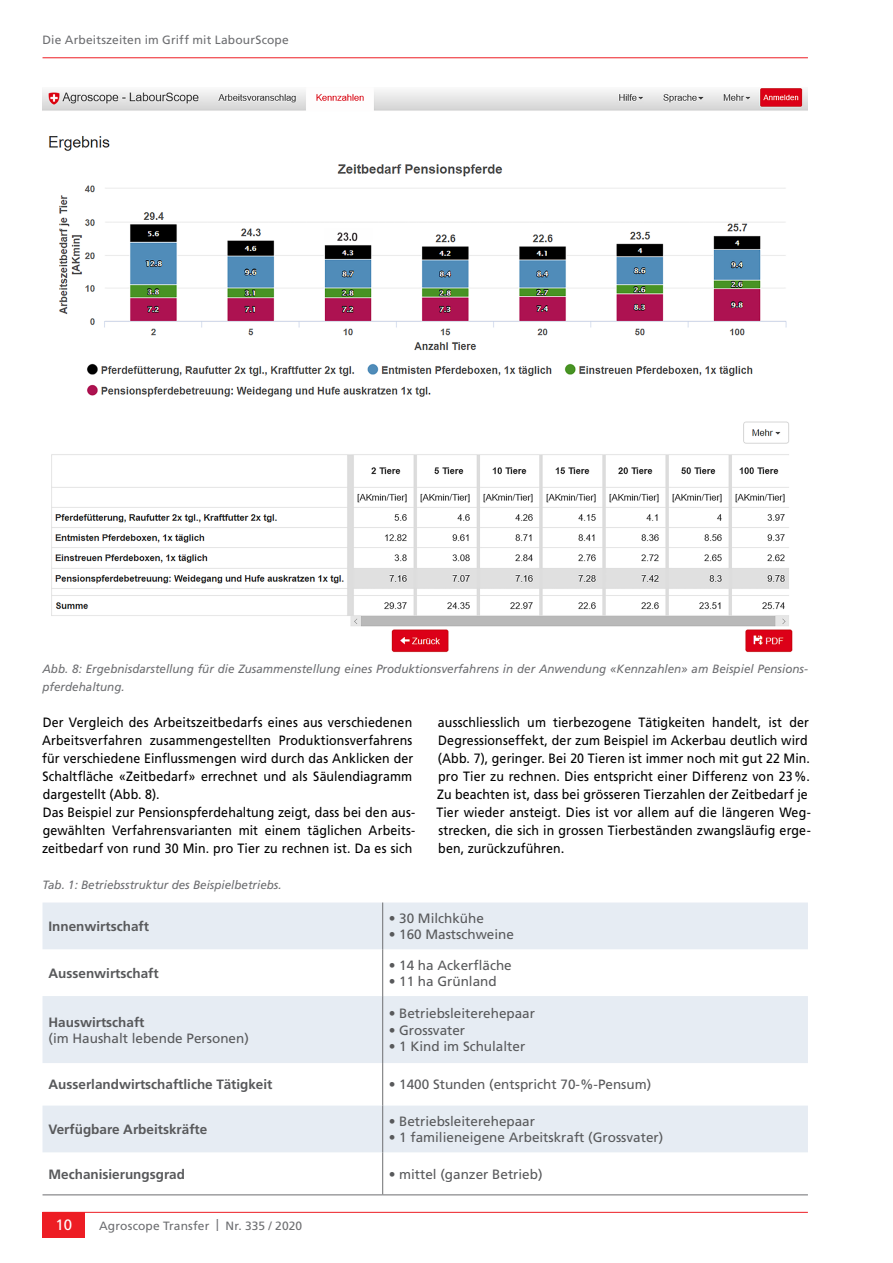
<style>
.page{position:relative;width:893px;height:1263px;background:#fff}
.page>*{position:absolute;margin:0;border:0;box-sizing:border-box;transform-origin:0 0}
.t1{font:15px "Frutiger LT Std";color:#fff}
.t2{font:13.5px/18px "Frutiger LT Std";letter-spacing:.01em;color:#000;scale:.92 1}
.t3{font:13.5px "Frutiger LT Std";color:#58595b}
.t4{font:700 13.5px "Frutiger LT Std";color:#58595b}
.t5{font:italic 12px/18px "Frutiger LT Std";color:#6d6e71}
.t6{font:12px "Frutiger LT Std";letter-spacing:.01em;color:#6d6e71}
</style>
<div class="page">
<hr style="left:42px;top:1212px;width:766px;height:1px;background:#ed1d24">
<div style="left:43px;top:1212px;width:42px;height:25px;background:#ed1d24"></div>
<hr style="left:43px;top:57px;width:765px;height:1px;background:#ed1d24">
<img style="left:43px;top:88px;width:765px;height:565px">
<svg style="left:43px;top:902px;width:765px;height:250px;fill:#e6ecf3"></svg>
<hr style="left:382px;top:902px;width:1px;height:47px;background:#6d6e71">
<hr style="left:382px;top:949px;width:1px;height:47px;background:#6d6e71">
<hr style="left:382px;top:996px;width:1px;height:67px;background:#6d6e71">
<hr style="left:382px;top:1063px;width:1px;height:42px;background:#6d6e71">
<hr style="left:382px;top:1105px;width:1px;height:47px;background:#6d6e71">
<hr style="left:382px;top:1152px;width:1px;height:42px;background:#6d6e71">
<hr style="left:43px;top:1194px;width:340px;height:1px;background:#6d6e71">
<hr style="left:383px;top:1194px;width:425px;height:1px;background:#6d6e71">
<img style="left:325px;top:229px;width:47px;height:13px">
<p class="t6" style="left:43px;top:33px;width:248px">Die Arbeitszeiten im Griff mit LabourScope</p>
<p class="t5" style="left:43px;top:660px;width:767px">Abb. 8: Ergebnisdarstellung für die Zusammenstellung eines Produktionsverfahrens in der Anwendung «Kennzahlen» am Beispiel Pensions&shy;pferdehaltung.</p>
<p class="t2" style="left:42px;top:713px;width:407px">Der Vergleich des Arbeitszeitbedarfs eines aus verschiedenen Arbeitsverfahren zusammengestellten Produktionsverfahrens für verschiedene Einflussmengen wird durch das Anklicken der Schaltfläche «Zeitbedarf» errechnet und als Säulendiagramm dargestellt (Abb. 8).<br>Das Beispiel zur Pensionspferdehaltung zeigt, dass bei den aus&shy;gewählten Verfahrensvarianten mit einem täglichen Arbeits&shy;zeitbedarf von rund 30 Min. pro Tier zu rechnen ist. Da es sich</p>
<p class="t2" style="left:436px;top:713px;width:408px">ausschliesslich um tierbezogene Tätigkeiten handelt, ist der Degressionseffekt, der zum Beispiel im Ackerbau deutlich wird (Abb. 7), geringer. Bei 20 Tieren ist immer noch mit gut 22 Min. pro Tier zu rechnen. Dies entspricht einer Differenz von 23%.<br>Zu beachten ist, dass bei grösseren Tierzahlen der Zeitbedarf je Tier wieder ansteigt. Dies ist vor allem auf die längeren Weg&shy;strecken, die sich in grossen Tierbeständen zwangsläufig erge&shy;ben, zurückzuführen.</p>
<p class="t5" style="left:43px;top:876px;width:241px">Tab. 1: Betriebsstruktur des Beispielbetriebs.</p>
<p class="t4" style="left:49px;top:918px;width:102px">Innenwirtschaft</p>
<p class="t4" style="left:49px;top:965px;width:112px">Aussenwirtschaft</p>
<p class="t4" style="left:49px;top:1014px;width:97px">Hauswirtschaft</p>
<p class="t3" style="left:49px;top:1030px;width:202px">(im Haushalt lebende Personen)</p>
<p class="t3" style="left:389px;top:910px;width:97px">• 30 Milchkühe</p>
<p class="t3" style="left:389px;top:926px;width:127px">• 160 Mastschweine</p>
<p class="t3" style="left:389px;top:957px;width:125px">• 14 ha Ackerfläche</p>
<p class="t3" style="left:389px;top:973px;width:110px">• 11 ha Grünland</p>
<p class="t3" style="left:389px;top:1006px;width:148px">• Betriebsleiterehepaar</p>
<p class="t3" style="left:389px;top:1022px;width:78px">• Grossvater</p>
<p class="t3" style="left:389px;top:1038px;width:138px">• 1 Kind im Schulalter</p>
<p class="t4" style="left:49px;top:1077px;width:225px">Ausserlandwirtschaftliche Tätigkeit</p>
<p class="t3" style="left:389px;top:1077px;width:264px">• 1400 Stunden (entspricht 70-%-Pensum)</p>
<p class="t4" style="left:49px;top:1121px;width:160px">Verfügbare Arbeitskräfte</p>
<p class="t3" style="left:389px;top:1113px;width:148px">• Betriebsleiterehepaar</p>
<p class="t3" style="left:389px;top:1129px;width:276px">• 1 familieneigene Arbeitskraft (Grossvater)</p>
<p class="t4" style="left:49px;top:1166px;width:138px">Mechanisierungsgrad</p>
<p class="t3" style="left:389px;top:1166px;width:155px">• mittel (ganzer Betrieb)</p>
<p class="t1" style="left:55px;top:1215px;width:18px">10</p>
<p class="t6" style="left:99px;top:1218px;width:205px">Agroscope Transfer | Nr. 335 / 2020</p>
</div>
